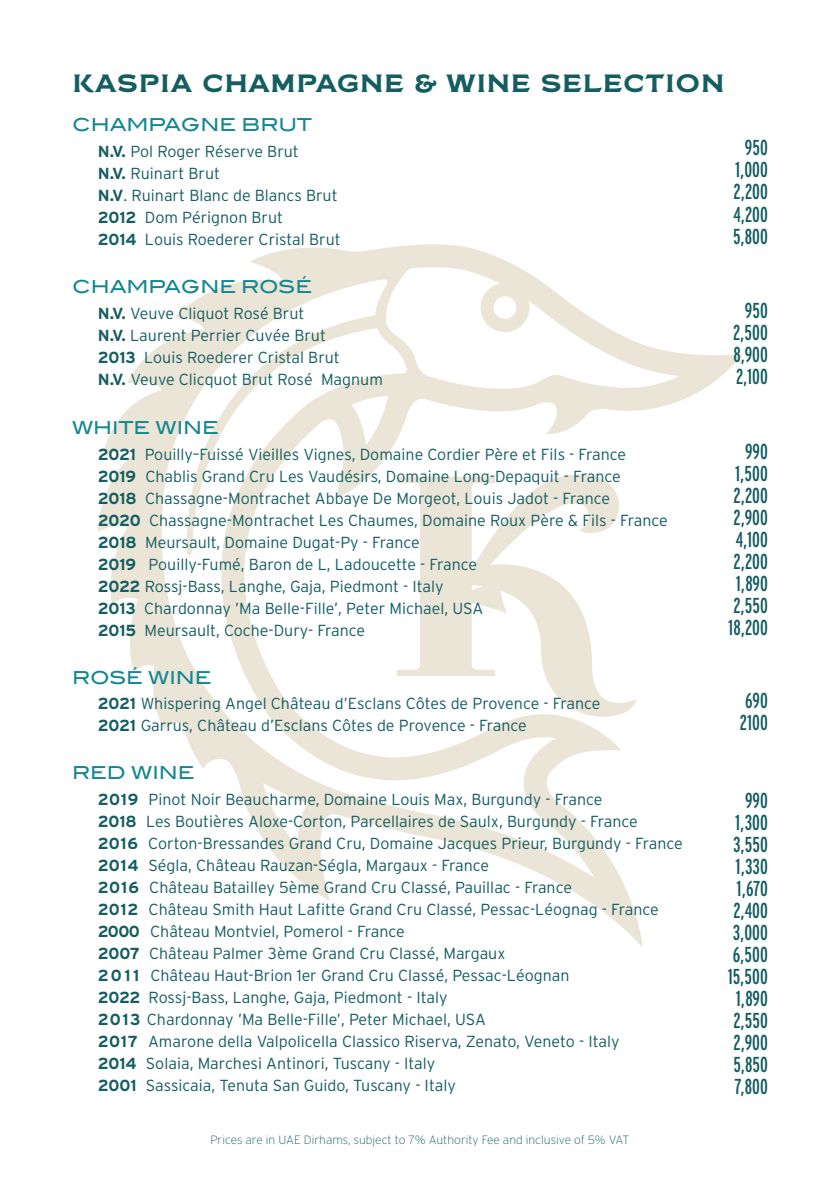
<style>
.page{position:relative;width:840px;height:1191px;background:#fff}
.page>*{position:absolute;margin:0;border:0;box-sizing:border-box;transform-origin:0 0}
.t1{font:24px "FM Bolyar Pro 900";color:#145d60}
.t2{font:21.6px "Interstate Regular Comp";color:#145d60}
.t3{font:500 17.8px "Blair ITC";color:#138791}
.t4{font:300 16px "Interstate";color:#145d60}
.t5{font:200 12px "Interstate";color:#145d60}
.s1{font-weight:700}
</style>
<div class="page">
<svg style="left:98px;top:244px;width:643px;height:702px"></svg>
<svg style="left:396px;top:474px;width:240px;height:242px"></svg>
<p class="t1" style="left:72px;top:67px;width:653px">KASPIA CHAMPAGNE &amp; WINE SELECTION</p>
<p class="t3" style="left:72px;top:114px;width:241px">CHAMPAGNE BRUT</p>
<p class="t4" style="left:98px;top:142px;width:202px"><span class="s1">N.V.</span> Pol Roger Réserve Brut</p>
<p class="t4" style="left:98px;top:164px;width:124px"><span class="s1">N.V.</span> Ruinart Brut</p>
<p class="t4" style="left:98px;top:186px;width:241px"><span class="s1">N.V</span>. Ruinart Blanc de Blancs Brut</p>
<p class="t4" style="left:98px;top:208px;width:187px"><span class="s1">2012</span> Dom Pérignon Brut</p>
<p class="t4" style="left:98px;top:230px;width:244px"><span class="s1">2014</span> Louis Roederer Cristal Brut</p>
<p class="t2" style="left:744px;top:136px;width:24px">950</p>
<p class="t2" style="left:734px;top:158px;width:34px">1,000</p>
<p class="t2" style="left:733px;top:180px;width:36px">2,200</p>
<p class="t2" style="left:733px;top:202px;width:36px">4,200</p>
<p class="t2" style="left:732px;top:224px;width:36px">5,800</p>
<p class="t3" style="left:72px;top:276px;width:241px">CHAMPAGNE ROSÉ</p>
<p class="t4" style="left:98px;top:304px;width:208px"><span class="s1">N.V.</span> Veuve Cliquot Rosé Brut</p>
<p class="t4" style="left:98px;top:326px;width:230px"><span class="s1">N.V.</span> Laurent Perrier Cuvée Brut</p>
<p class="t4" style="left:98px;top:348px;width:243px"><span class="s1">2013</span> Louis Roederer Cristal Brut</p>
<p class="t4" style="left:98px;top:370px;width:286px"><span class="s1">N.V.</span> Veuve Clicquot Brut Rosé Magnum</p>
<p class="t2" style="left:744px;top:298px;width:24px">950</p>
<p class="t2" style="left:732px;top:320px;width:36px">2,500</p>
<p class="t2" style="left:733px;top:342px;width:36px">8,900</p>
<p class="t2" style="left:735px;top:364px;width:33px">2,100</p>
<p class="t3" style="left:72px;top:417px;width:148px">WHITE WINE</p>
<p class="t4" style="left:98px;top:445px;width:530px"><span class="s1">2021</span> Pouilly–Fuissé Vieilles Vignes, Domaine Cordier Père et Fils - France</p>
<p class="t4" style="left:98px;top:467px;width:524px"><span class="s1">2019</span> Chablis Grand Cru Les Vaudésirs, Domaine Long-Depaquit - France</p>
<p class="t4" style="left:98px;top:489px;width:514px"><span class="s1">2018</span> Chassagne-Montrachet Abbaye De Morgeot, Louis Jadot - France</p>
<p class="t4" style="left:98px;top:511px;width:571px"><span class="s1">2020</span> Chassagne-Montrachet Les Chaumes, Domaine Roux Père &amp; Fils - France</p>
<p class="t4" style="left:98px;top:533px;width:323px"><span class="s1">2018</span> Meursault, Domaine Dugat-Py - France</p>
<p class="t4" style="left:98px;top:555px;width:381px"><span class="s1">2019</span> Pouilly-Fumé, Baron de L, Ladoucette - France</p>
<p class="t4" style="left:98px;top:577px;width:347px"><span class="s1">2022</span> Rossj-Bass, Langhe, Gaja, Piedmont - Italy</p>
<p class="t4" style="left:98px;top:599px;width:387px"><span class="s1">2013</span> Chardonnay ’Ma Belle-Fille’, Peter Michael, USA</p>
<p class="t4" style="left:98px;top:621px;width:269px"><span class="s1">2015</span> Meursault, Coche-Dury- France</p>
<p class="t3" style="left:72px;top:666px;width:141px">ROSÉ WINE</p>
<p class="t4" style="left:98px;top:694px;width:504px"><span class="s1">2021</span> Whispering Angel Château d’Esclans Côtes de Provence - France</p>
<p class="t4" style="left:98px;top:716px;width:430px"><span class="s1">2021</span> Garrus, Château d’Esclans Côtes de Provence - France</p>
<p class="t3" style="left:72px;top:762px;width:124px">RED WINE</p>
<p class="t4" style="left:98px;top:790px;width:506px"><span class="s1">2019</span> Pinot Noir Beaucharme, Domaine Louis Max, Burgundy - France</p>
<p class="t4" style="left:98px;top:812px;width:541px"><span class="s1">2018</span> Les Boutières Aloxe-Corton, Parcellaires de Saulx, Burgundy - France</p>
<p class="t4" style="left:98px;top:834px;width:586px"><span class="s1">2016</span> Corton-Bressandes Grand Cru, Domaine Jacques Prieur, Burgundy - France</p>
<p class="t4" style="left:98px;top:856px;width:392px"><span class="s1">2014</span> Ségla, Château Rauzan-Ségla, Margaux - France</p>
<p class="t4" style="left:98px;top:878px;width:475px"><span class="s1">2016</span> Château Batailley 5ème Grand Cru Classé, Pauillac - France</p>
<p class="t4" style="left:98px;top:900px;width:562px"><span class="s1">2012</span> Château Smith Haut Lafitte Grand Cru Classé, Pessac-Léognag - France</p>
<p class="t4" style="left:98px;top:922px;width:308px"><span class="s1">2000</span> Château Montviel, Pomerol - France</p>
<p class="t4" style="left:98px;top:944px;width:409px"><span class="s1">2007</span> Château Palmer 3ème Grand Cru Classé, Margaux</p>
<p class="t4" style="left:98px;top:966px;width:473px"><span class="s1">20 1 1</span> Château Haut-Brion 1er Grand Cru Classé, Pessac-Léognan</p>
<p class="t4" style="left:98px;top:988px;width:351px"><span class="s1">2022</span> Rossj-Bass, Langhe, Gaja, Piedmont - Italy</p>
<p class="t4" style="left:98px;top:1010px;width:389px"><span class="s1">2013</span> Chardonnay ’Ma Belle-Fille’, Peter Michael, USA</p>
<p class="t4" style="left:98px;top:1032px;width:523px"><span class="s1">2017</span> Amarone della Valpolicella Classico Riserva, Zenato, Veneto - Italy</p>
<p class="t4" style="left:98px;top:1054px;width:339px"><span class="s1">2014</span> Solaia, Marchesi Antinori, Tuscany - Italy</p>
<p class="t4" style="left:98px;top:1076px;width:359px"><span class="s1">2001</span> Sassicaia, Tenuta San Guido, Tuscany - Italy</p>
<p class="t5" style="left:210px;top:1133px;width:420px">Prices are in UAE Dirhams, subject to 7% Authority Fee and inclusive of 5% VAT</p>
<p class="t2" style="left:744px;top:439px;width:24px">990</p>
<p class="t2" style="left:734px;top:461px;width:34px">1,500</p>
<p class="t2" style="left:733px;top:483px;width:36px">2,200</p>
<p class="t2" style="left:733px;top:505px;width:36px">2,900</p>
<p class="t2" style="left:735px;top:527px;width:33px">4,100</p>
<p class="t2" style="left:733px;top:549px;width:36px">2,200</p>
<p class="t2" style="left:735px;top:571px;width:34px">1,890</p>
<p class="t2" style="left:733px;top:593px;width:36px">2,550</p>
<p class="t2" style="left:727px;top:615px;width:41px">18,200</p>
<p class="t2" style="left:744px;top:688px;width:24px">690</p>
<p class="t2" style="left:739px;top:710px;width:29px">2100</p>
<p class="t2" style="left:744px;top:788px;width:24px">990</p>
<p class="t2" style="left:734px;top:810px;width:34px">1,300</p>
<p class="t2" style="left:732px;top:832px;width:36px">3,550</p>
<p class="t2" style="left:735px;top:854px;width:34px">1,330</p>
<p class="t2" style="left:736px;top:876px;width:33px">1,670</p>
<p class="t2" style="left:733px;top:898px;width:36px">2,400</p>
<p class="t2" style="left:732px;top:920px;width:36px">3,000</p>
<p class="t2" style="left:732px;top:942px;width:37px">6,500</p>
<p class="t2" style="left:727px;top:964px;width:42px">15,500</p>
<p class="t2" style="left:735px;top:986px;width:34px">1,890</p>
<p class="t2" style="left:733px;top:1008px;width:36px">2,550</p>
<p class="t2" style="left:733px;top:1030px;width:36px">2,900</p>
<p class="t2" style="left:733px;top:1052px;width:36px">5,850</p>
<p class="t2" style="left:734px;top:1074px;width:35px">7,800</p>
</div>
